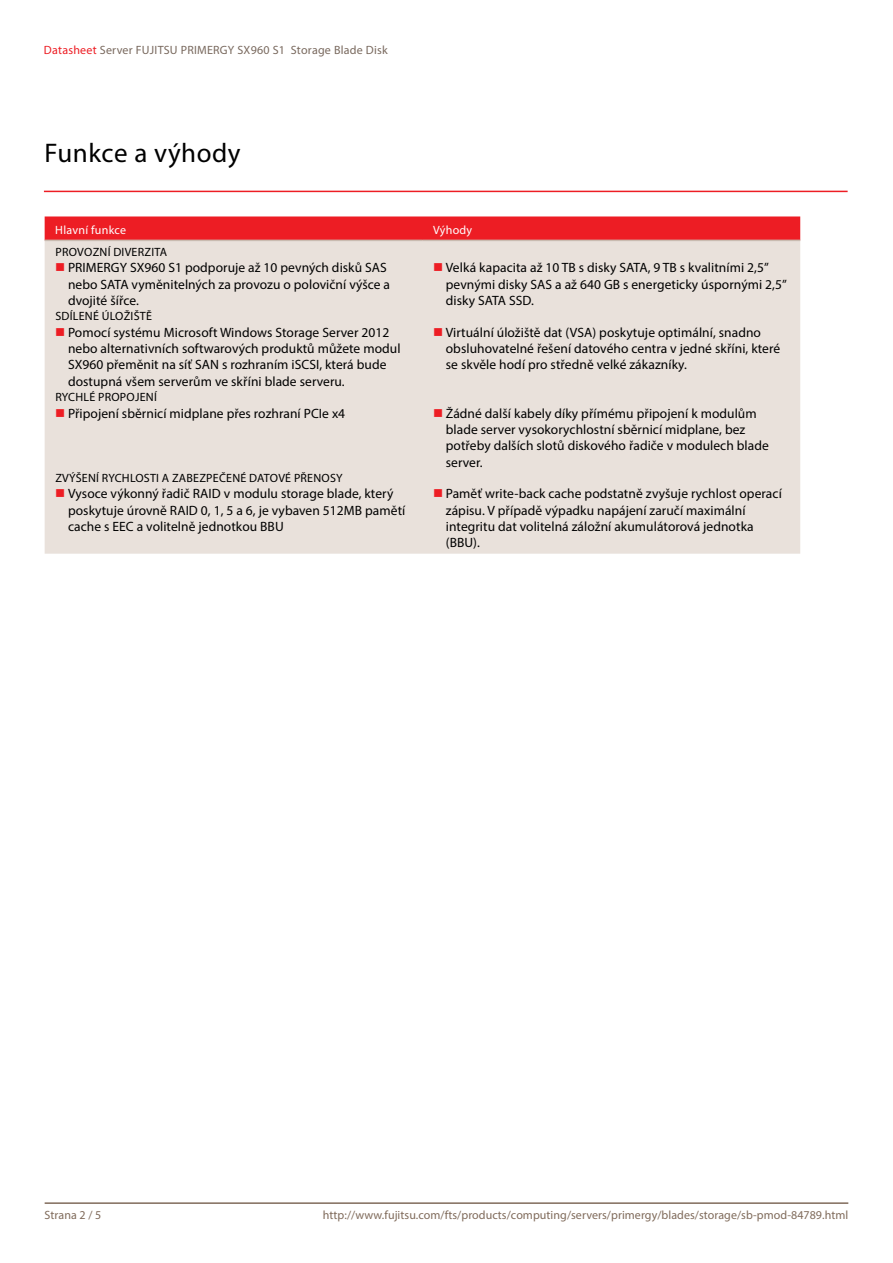
<style>
.page{position:relative;width:893px;height:1263px;background:#fff}
.page>*{position:absolute;margin:0;border:0;box-sizing:border-box;transform-origin:0 0}
.t1{font:27px "Myriad Pro";letter-spacing:.02em;color:#000}
.t2{font:13.5px/16.4px "Myriad Pro";letter-spacing:.005em;color:#000}
.t3{font:12px "Myriad Pro";letter-spacing:.005em;color:#806b5b}
.t4{font:12px "Myriad Pro";letter-spacing:.02em;color:#000}
.t5{font:12px "Myriad Pro";letter-spacing:.02em;color:#79695e}
.t6{font:12px "Myriad Pro";letter-spacing:.02em;color:#fff}
.s1{color:#ed1d24}
</style>
<div class="page">
<hr style="left:45px;top:1202px;width:803px;height:2px;background:#806b5b">
<svg style="left:45px;top:216px;width:755px;height:24px;background:#ec242a"></svg>
<div style="left:45px;top:241px;width:755px;height:313px;background:#e9e1db"></div>
<hr style="left:45px;top:240px;width:377px;height:1px;background:#c9bbb0">
<hr style="left:422px;top:240px;width:378px;height:1px;background:#c9bbb0">
<hr style="left:44px;top:191px;width:804px;height:1px;background:#ed1d24">
<svg style="left:56px;top:263px;width:8px;height:8px"></svg>
<svg style="left:434px;top:263px;width:8px;height:8px"></svg>
<svg style="left:56px;top:328px;width:8px;height:8px"></svg>
<svg style="left:434px;top:328px;width:8px;height:8px"></svg>
<svg style="left:56px;top:409px;width:8px;height:8px"></svg>
<svg style="left:434px;top:409px;width:8px;height:8px"></svg>
<svg style="left:56px;top:489px;width:8px;height:8px"></svg>
<svg style="left:434px;top:489px;width:8px;height:8px"></svg>
<p class="t5" style="left:44px;top:43px;width:345px"><span class="s1">Datasheet</span> Server FUJITSU PRIMERGY SX960 S1 Storage Blade Disk</p>
<h1 class="t1" style="left:45px;top:136px;width:197px">Funkce a výhody</h1>
<p class="t6" style="left:55px;top:223px;width:72px">Hlavní funkce</p>
<p class="t6" style="left:433px;top:223px;width:41px">Výhody</p>
<p class="t4" style="left:55px;top:244px;width:113px">PROVOZNÍ DIVERZITA</p>
<p class="t2" style="left:68px;top:259px;width:324px">PRIMERGY SX960 S1 podporuje až 10 pevných disků SAS nebo SATA vyměnitelných za provozu o poloviční výšce a dvojité šířce.</p>
<p class="t2" style="left:446px;top:259px;width:343px">Velká kapacita až 10 TB s disky SATA, 9 TB s kvalitními 2,5” pevnými disky SAS a až 640 GB s energeticky úspornými 2,5” disky SATA SSD.</p>
<p class="t4" style="left:55px;top:309px;width:98px">SDÍLENÉ ÚLOŽIŠTĚ</p>
<p class="t2" style="left:68px;top:324px;width:334px">Pomocí systému Microsoft Windows Storage Server 2012 nebo alternativních softwarových produktů můžete modul SX960 přeměnit na síť SAN s rozhraním iSCSI, která bude dostupná všem serverům ve skříni blade serveru.</p>
<p class="t2" style="left:446px;top:324px;width:336px">Virtuální úložiště dat (VSA) poskytuje optimální, snadno obsluhovatelné řešení datového centra v jedné skříni, které se skvěle hodí pro středně velké zákazníky.</p>
<p class="t4" style="left:55px;top:390px;width:103px">RYCHLÉ PROPOJENÍ</p>
<p class="t2" style="left:68px;top:405px;width:279px">Připojení sběrnicí midplane přes rozhraní PCIe x4</p>
<p class="t2" style="left:446px;top:405px;width:325px">Žádné další kabely díky přímému připojení k modulům blade server vysokorychlostní sběrnicí midplane, bez potřeby dalších slotů diskového řadiče v modulech blade server.</p>
<p class="t4" style="left:55px;top:470px;width:289px">ZVÝŠENÍ RYCHLOSTI A ZABEZPEČENÉ DATOVÉ PŘENOSY</p>
<p class="t2" style="left:68px;top:485px;width:339px">Vysoce výkonný řadič RAID v modulu storage blade, který poskytuje úrovně RAID 0, 1, 5 a 6, je vybaven 512MB pamětí cache s EEC a volitelně jednotkou BBU</p>
<p class="t2" style="left:446px;top:485px;width:337px">Paměť write-back cache podstatně zvyšuje rychlost operací zápisu. V případě výpadku napájení zaručí maximální integritu dat volitelná záložní akumulátorová jednotka (BBU).</p>
<p class="t3" style="left:45px;top:1207px;width:58px">Strana 2 / 5</p>
<p class="t3" style="left:323px;top:1207px;width:527px">http://www.fujitsu.com/fts/products/computing/servers/primergy/blades/storage/sb-pmod-84789.html</p>
</div>
